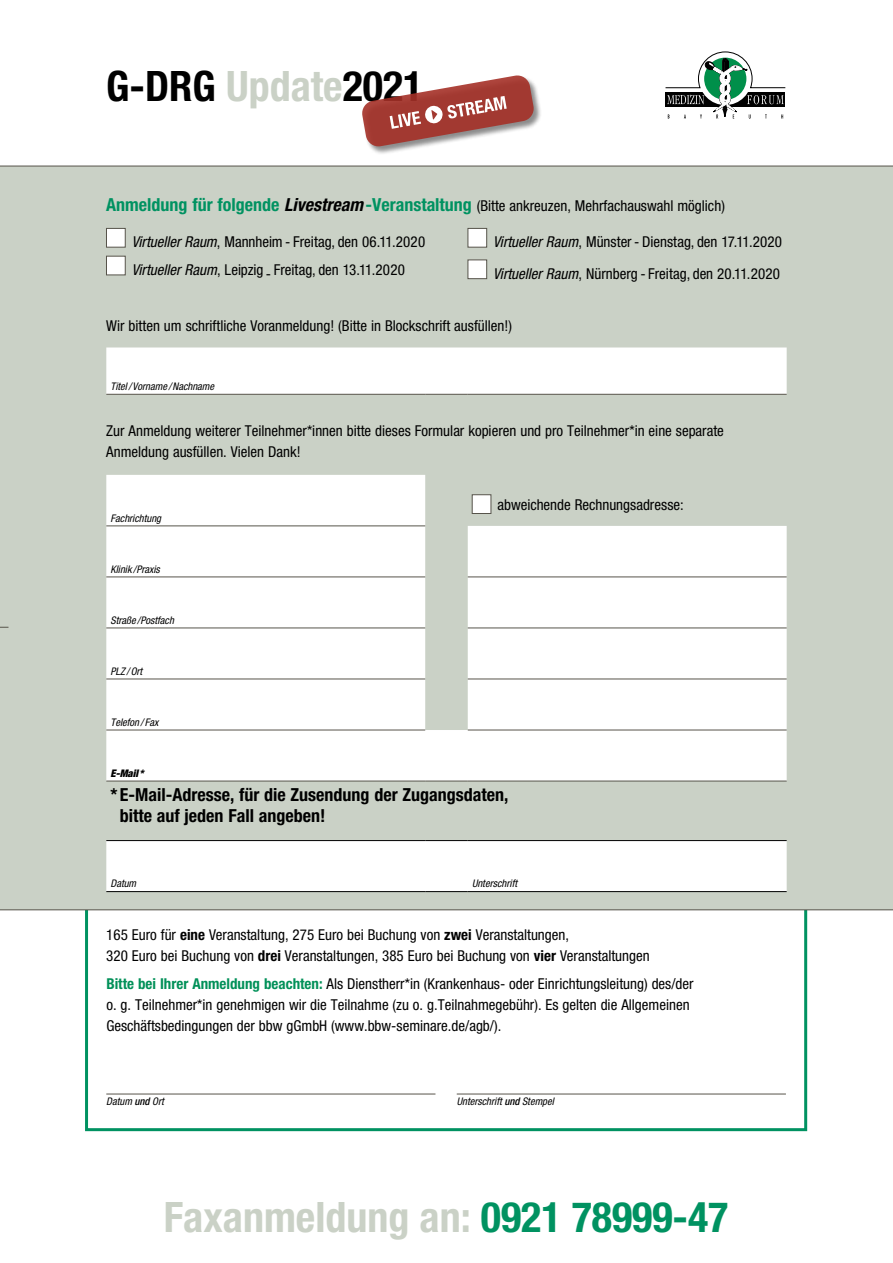
<style>
.page{position:relative;width:893px;height:1263px;background:#fff}
.page>*{position:absolute;margin:0;border:0;box-sizing:border-box;transform-origin:0 0}
.t1{font:700 condensed 42px "Bfz";color:#cad1c6}
.t2{font:700 condensed 42px "Bfz";color:#000}
.t3{font:700 condensed 18px/21px "Bfz";color:#000}
.t4{font:condensed 15px/21px "Bfz";color:#000}
.t5{font:italic condensed 10.5px "Bfz";color:#000}
.t6{font:italic 900 condensed 10.5px "Bfz";color:#000}
.s1{color:#cad1c6}
.s2{font-weight:700;font-size:18px;color:#009261}
.s3{font-weight:700;font-style:italic;font-size:18px}
.s4{font-style:italic}
.s5{font-weight:700}
.s6{font-weight:700;color:#009058}
.s7{font-weight:500}
.s8{color:#009261}
</style>
<div class="page">
<div style="left:85px;top:884px;width:722px;height:247px;border:3px solid #009261"></div>
<div style="left:0;top:166px;width:893px;height:744px;background:#cad1c6"></div>
<svg style="left:665px;top:51px;width:121px;height:68px"></svg>
<svg style="left:106px;top:347px;width:681px;height:544px"></svg>
<hr style="left:106px;top:394px;width:319px;height:1px;background:#57544b">
<hr style="left:425px;top:394px;width:43px;height:1px;background:#57544b">
<hr style="left:468px;top:394px;width:319px;height:1px;background:#57544b">
<hr style="left:106px;top:526px;width:319px;height:1px;background:#57544b">
<hr style="left:106px;top:577px;width:319px;height:1px;background:#57544b">
<hr style="left:468px;top:577px;width:319px;height:1px;background:#57544b">
<hr style="left:106px;top:628px;width:319px;height:1px;background:#57544b">
<hr style="left:468px;top:628px;width:319px;height:1px;background:#57544b">
<hr style="left:106px;top:679px;width:319px;height:1px;background:#57544b">
<hr style="left:468px;top:679px;width:319px;height:1px;background:#57544b">
<hr style="left:106px;top:730px;width:319px;height:1px;background:#57544b">
<hr style="left:106px;top:781px;width:319px;height:1px;background:#57544b">
<hr style="left:425px;top:781px;width:43px;height:1px;background:#57544b">
<hr style="left:468px;top:781px;width:319px;height:1px;background:#57544b">
<hr style="left:468px;top:730px;width:319px;height:1px;background:#57544b">
<hr style="left:106px;top:891px;width:319px;height:1px;background:#000">
<hr style="left:425px;top:891px;width:43px;height:1px;background:#000">
<hr style="left:468px;top:891px;width:319px;height:1px;background:#000">
<hr style="left:106px;top:840px;width:319px;height:1px;background:#000">
<hr style="left:425px;top:840px;width:43px;height:1px;background:#000">
<hr style="left:468px;top:840px;width:319px;height:1px;background:#000">
<div style="left:106px;top:228px;width:19px;height:19px;background:#fff;border:1px solid #57544b"></div>
<div style="left:468px;top:228px;width:19px;height:19px;background:#fff;border:1px solid #57544b"></div>
<div style="left:106px;top:256px;width:19px;height:19px;background:#fff;border:1px solid #57544b"></div>
<div style="left:468px;top:260px;width:19px;height:19px;background:#fff;border:1px solid #57544b"></div>
<div style="left:472px;top:494px;width:19px;height:20px;background:#fff;border:1px solid #57544b"></div>
<hr style="left:106px;top:1094px;width:329px;height:1px;background:#57544b">
<hr style="left:457px;top:1094px;width:329px;height:1px;background:#57544b">
<div style="left:362px;top:75px;width:180px;height:80px;background:#000;opacity:.5"></div>
<svg style="left:362px;top:75px;width:173px;height:72px"></svg>
<h1 class="t2" style="left:106px;top:61px;width:319px">G-DRG <span class="s1">Update</span>2021</h1>
<p class="t4" style="left:106px;top:195px;width:620px"><span class="s2">Anmeldung für folgende</span> <span class="s3">Livestream</span> <span class="s2">-Veranstaltung</span> (Bitte ankreuzen, Mehrfachauswahl möglich)</p>
<p class="t4" style="left:132px;top:231px;width:295px"><span class="s4">Virtueller Raum</span>, Mannheim - Freitag, den 06.11.2020</p>
<p class="t4" style="left:493px;top:231px;width:290px"><span class="s4">Virtueller Raum</span>, Münster - Dienstag, den 17.11.2020</p>
<p class="t4" style="left:132px;top:259px;width:275px"><span class="s4">Virtueller Raum</span>, Leipzig - Freitag, den 13.11.2020</p>
<p class="t4" style="left:493px;top:263px;width:288px"><span class="s4">Virtueller Raum</span>, Nürnberg - Freitag, den 20.11.2020</p>
<p class="t4" style="left:106px;top:315px;width:407px">Wir bitten um schriftliche Voranmeldung! (Bitte in Blockschrift ausfüllen!)</p>
<p class="t5" style="left:111px;top:380px;width:105px">Titel/ Vorname /Nachname</p>
<p class="t4" style="left:106px;top:420px;width:619px">Zur Anmeldung weiterer Teilnehmer*innen bitte dieses Formular kopieren und pro Teilnehmer*in eine separate<br>Anmeldung ausfüllen. Vielen Dank!</p>
<p class="t5" style="left:111px;top:512px;width:52px">Fachrichtung</p>
<p class="t5" style="left:111px;top:563px;width:51px">Klinik /Praxis</p>
<p class="t5" style="left:111px;top:614px;width:65px">Straße /Postfach</p>
<p class="t5" style="left:111px;top:665px;width:33px">PLZ /Ort</p>
<p class="t5" style="left:111px;top:716px;width:49px">Telefon / Fax</p>
<p class="t4" style="left:497px;top:494px;width:188px">abweichende Rechnungsadresse:</p>
<p class="t6" style="left:111px;top:766px;width:35px">E-Mail *</p>
<p class="t3" style="left:120px;top:784px;width:390px;text-indent:-9px">* E-Mail-Adresse, für die Zusendung der Zugangsdaten, bitte auf jeden Fall angeben!</p>
<p class="t5" style="left:111px;top:877px;width:27px">Datum</p>
<p class="t5" style="left:472px;top:877px;width:47px">Unterschrift</p>
<p class="t4" style="left:106px;top:924px;width:545px">165 Euro für <span class="s5">eine</span> Veranstaltung, 275 Euro bei Buchung von <span class="s5">zwei</span> Veranstaltungen,<br>320 Euro bei Buchung von <span class="s5">drei</span> Veranstaltungen, 385 Euro bei Buchung von <span class="s5">vier</span> Veranstaltungen</p>
<p class="t4" style="left:106px;top:973px;width:589px"><span class="s6">Bitte bei Ihrer Anmeldung beachten:</span> Als Dienstherr*in (Krankenhaus- oder Einrichtungsleitung) des/der o. g. Teilnehmer*in genehmigen wir die Teilnahme (zu o. g.Teilnahmegebühr). Es gelten die Allgemeinen<br>Geschäftsbedingungen der bbw gGmbH (www.bbw-seminare.de/agb/).</p>
<p class="t5" style="left:106px;top:1095px;width:59px">Datum <span class="s7">und</span> Ort</p>
<p class="t5" style="left:457px;top:1095px;width:99px">Unterschrift <span class="s7">und</span> Stempel</p>
<h1 class="t1" style="left:164px;top:1192px;width:566px">Faxanmeldung an: <span class="s8">0921 78999-47</span></h1>
</div>
